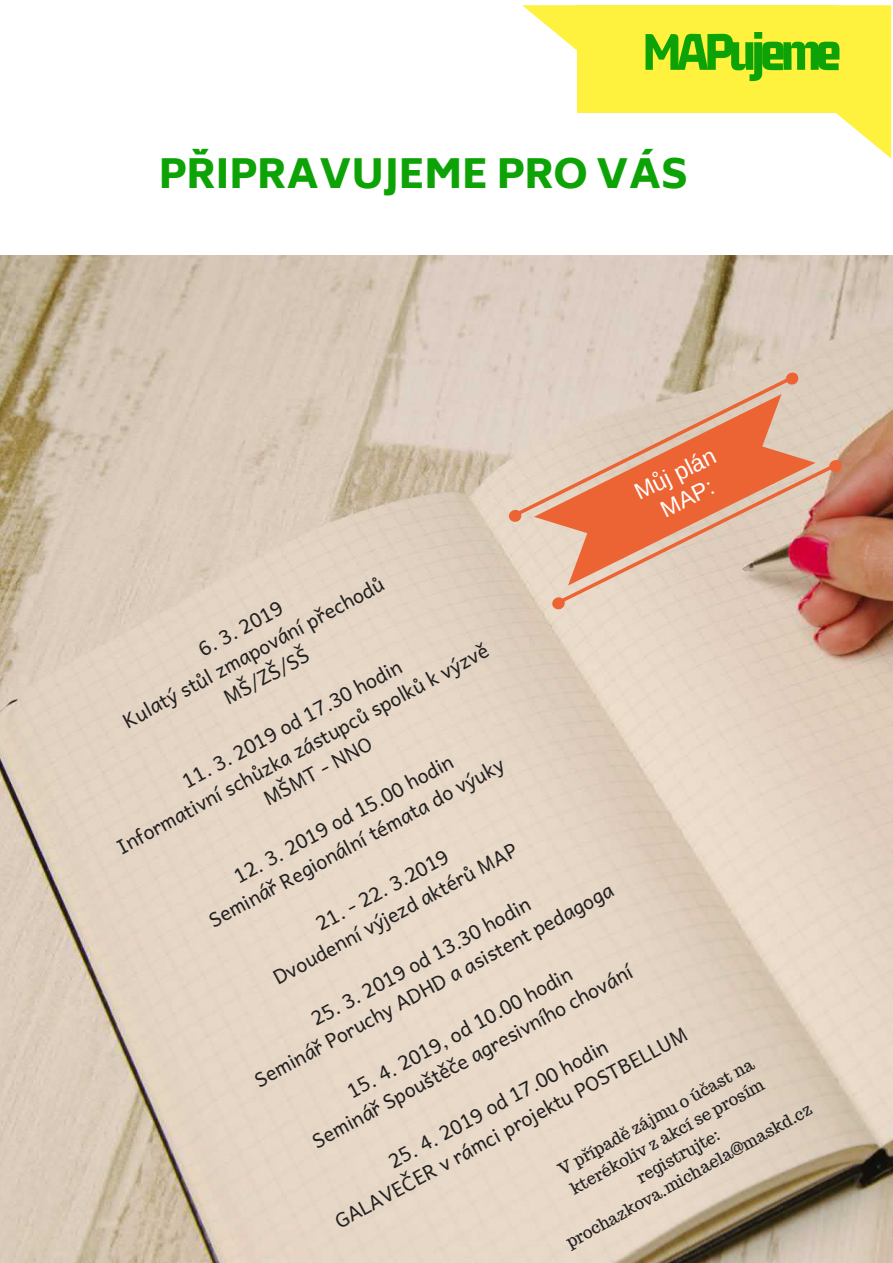
<style>
.page{position:relative;width:893px;height:1263px;background:#fff}
.page>*{position:absolute;margin:0;border:0;box-sizing:border-box;transform-origin:0 0}
.t1{font:800 57.6px "Gemunu Libre";letter-spacing:-.085em;color:#0da306}
.t2{font:800 39.75px "Biryani";color:#0da306}
.t3{font:23.25px/27px "Liberation Sans";color:#fff;text-align:center}
.t4{font:19.8px/27px "Andika";color:#222;text-align:center}
.t5{font:16.5px/22.5px "Trocchi";color:#222;text-align:center}
</style>
<div class="page">
<div style="left:577px;top:5px;width:259px;height:108px;background:#fff23f"></div>
<svg style="left:836px;top:5px;width:55px;height:153px;background:#fff35b"></svg>
<svg style="left:522px;top:5px;width:55px;height:46px"></svg>
<img style="left:0;top:256px;width:893px;height:1007px">
<svg style="left:507px;top:370px;width:337px;height:242px;background:#dfaa92"></svg>
<h1 class="t1" style="left:642px;top:22px;width:200px">MAPujeme</h1>
<h2 class="t2" style="left:159px;top:151px;width:531px">PŘIPRAVUJEME PRO VÁS</h2>
<p class="t3" style="left:630px;top:481px;width:89px;rotate:-26deg">Můj plán<br>MAP:</p>
<p class="t4" style="left:104px;top:684px;width:295px;rotate:-28deg">6. 3. 2019<br>Kulatý stůl zmapování přechodů<br>MŠ/ZŠ/SŠ</p>
<p class="t4" style="left:98px;top:810px;width:421px;rotate:-28deg">11. 3. 2019 od 17.30 hodin<br>Informativní schůzka zástupců spolků k výzvě<br>MŠMT - NNO</p>
<p class="t4" style="left:190px;top:883px;width:334px;rotate:-28deg">12. 3. 2019 od 15.00 hodin<br>Seminář Regionální témata do výuky</p>
<p class="t4" style="left:255px;top:941px;width:276px;rotate:-28deg">21. - 22. 3.2019<br>Dvoudenní výjezd aktérů MAP</p>
<p class="t4" style="left:236px;top:1043px;width:406px;rotate:-28deg">25. 3. 2019 od 13.30 hodin<br>Seminář Poruchy ADHD a asistent pedagoga</p>
<p class="t4" style="left:294px;top:1104px;width:363px;rotate:-28deg">15. 4. 2019, od 10.00 hodin<br>Seminář Spouštěče agresivního chování</p>
<p class="t4" style="left:316px;top:1184px;width:399px;rotate:-28deg">25. 4. 2019 od 17.00 hodin<br>GALAVEČER v rámci projektu POSTBELLUM</p>
<p class="t5" style="left:529px;top:1174px;width:280px;rotate:-29deg">V případě zájmu o účast na kterékoliv z akcí se prosím registrujte: prochazkova.michaela@maskd.cz</p>
</div>
